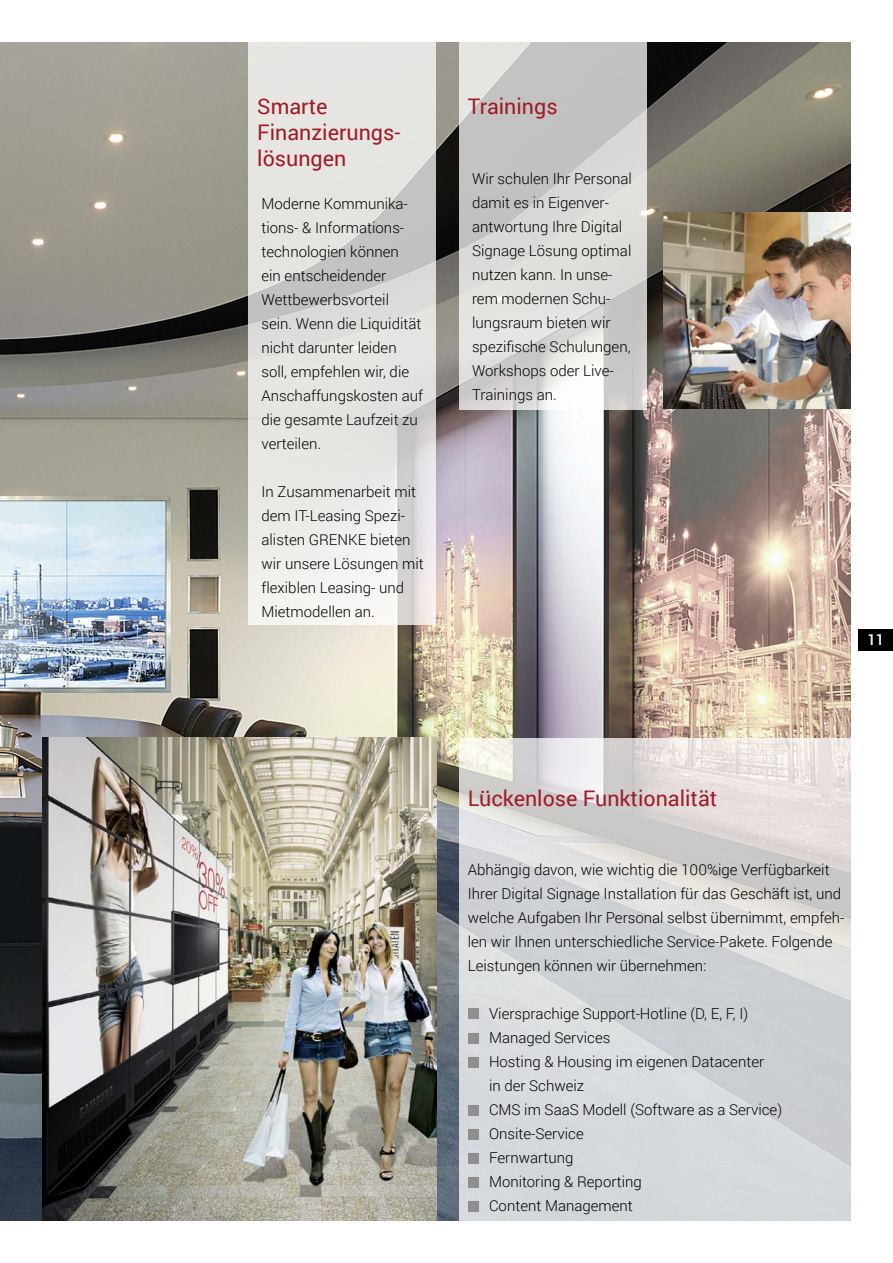
<style>
.page{position:relative;width:893px;height:1263px;background:#fff}
.page>*{position:absolute;margin:0;border:0;box-sizing:border-box;transform-origin:0 0}
.t1{font:21.45px/25.8px "Roboto";color:#a01a27}
.t2{font:300 15px/24px "Roboto";color:#000}
.t3{font:500 15px "Roboto";color:#fff}
</style>
<div class="page">
<div style="left:859px;top:629px;width:34px;height:22px;background:#000"></div>
<img style="left:0;top:43px;width:850px;height:1177px">
<svg style="left:249px;top:43px;width:187px;height:582px;background:#e2e1df"></svg>
<svg style="left:459px;top:43px;width:187px;height:367px;background:#d3d3d2"></svg>
<svg style="left:459px;top:738px;width:392px;height:482px;background:#d7d7d9"></svg>
<div style="left:468px;top:1009px;width:10px;height:10px;background:#8f8f8f"></div>
<div style="left:468px;top:1033px;width:10px;height:10px;background:#8f8f8f"></div>
<div style="left:468px;top:1057px;width:10px;height:10px;background:#8f8f8f"></div>
<div style="left:468px;top:1105px;width:10px;height:10px;background:#8f8f8f"></div>
<div style="left:468px;top:1129px;width:10px;height:10px;background:#8f8f8f"></div>
<div style="left:468px;top:1153px;width:10px;height:10px;background:#8f8f8f"></div>
<div style="left:468px;top:1177px;width:10px;height:10px;background:#8f8f8f"></div>
<div style="left:468px;top:1201px;width:10px;height:10px;background:#8f8f8f"></div>
<img style="left:43px;top:738px;width:394px;height:482px">
<img style="left:663px;top:212px;width:187px;height:196px">
<h1 class="t1" style="left:257px;top:93px;width:144px">Smarte<br>Finanzierungs&shy;lösungen</h1>
<p class="t2" style="left:261px;top:191px;width:163px">Moderne Kommunika&shy;tions- &amp; Informations&shy;technologien können<br>ein entscheidender<br>Wettbewerbsvorteil sein. Wenn die Liquidität nicht darunter leiden soll, empfehlen wir, die<br>Anschaffungskosten auf die gesamte Laufzeit zu verteilen.</p>
<p class="t2" style="left:261px;top:479px;width:164px">In Zusammenarbeit mit dem IT-Leasing Spezi&shy;alisten GRENKE bieten wir unsere Lösungen mit flexiblen Leasing- und<br>Mietmodellen an.</p>
<h1 class="t1" style="left:468px;top:93px;width:91px">Trainings</h1>
<p class="t2" style="left:472px;top:166px;width:161px">Wir schulen Ihr Personal damit es in Eigenver&shy;antwortung Ihre Digital<br>Signage Lösung optimal nutzen kann. In unse&shy;rem modernen Schu&shy;lungsraum bieten wir spezifische Schulungen,<br>Workshops oder Live-<br>Trainings an.</p>
<p class="t3" style="left:867px;top:629px;width:19px">11</p>
<h1 class="t1" style="left:468px;top:784px;width:251px">Lückenlose Funktionalität</h1>
<p class="t2" style="left:468px;top:857px;width:378px">Abhängig davon, wie wichtig die 100%ige Verfügbarkeit Ihrer Digital Signage Installation für das Geschäft ist, und welche Aufgaben Ihr Personal selbst übernimmt, empfeh&shy;len wir Ihnen unterschiedliche Service-Pakete. Folgende Leistungen können wir übernehmen:</p>
<p class="t2" style="left:489px;top:1001px;width:295px">Viersprachige Support-Hotline (D, E, F, I)<br>Managed Services<br>Hosting &amp; Housing im eigenen Datacenter<br>in der Schweiz<br>CMS im SaaS Modell (Software as a Service)<br>Onsite-Service<br>Fernwartung<br>Monitoring &amp; Reporting<br>Content Management</p>
</div>
